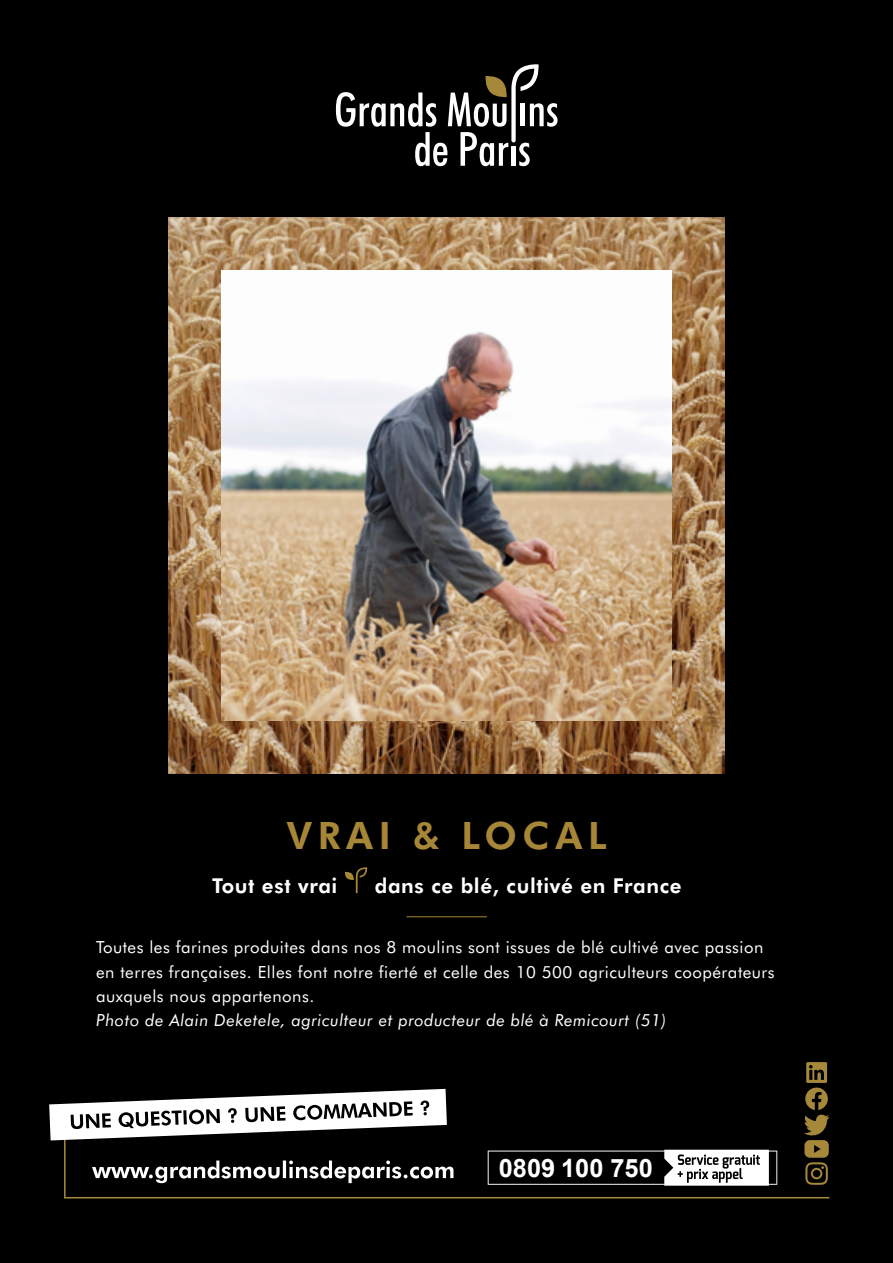
<style>
.page{position:relative;width:893px;height:1263px;background:#000}
.page>*{position:absolute;margin:0;border:0;box-sizing:border-box;transform-origin:0 0}
.t1{font:700 37.8px "Futura BT";letter-spacing:.15em;color:#a78737}
.t2{font:700 25.35px "Arial";color:#fff}
.t3{font:700 20.55px "Futura BT";letter-spacing:.03em;color:#fff}
.t4{font:16.8px/24.3px "Futura BT";letter-spacing:.03em;color:#fff}
.t5{font:italic 16.8px "Futura BT";letter-spacing:.03em;color:#fff}
</style>
<div class="page">
<img style="left:169px;top:217px;width:556px;height:557px">
<svg style="left:344px;top:867px;width:24px;height:26px"></svg>
<hr style="left:406px;top:916px;width:81px;height:1px;background:#a78737">
<img style="left:222px;top:270px;width:450px;height:451px">
<svg style="left:336px;top:64px;width:222px;height:102px"></svg>
<svg style="left:64px;top:1140px;width:766px;height:59px"></svg>
<svg style="left:804px;top:1062px;width:25px;height:123px"></svg>
<svg style="left:49px;top:1089px;width:398px;height:51px"></svg>
<h1 class="t1" style="left:287px;top:809px;width:321px">VRAI &amp; LOCAL</h1>
<p class="t3" style="left:212px;top:871px;width:127px">Tout est vrai</p>
<p class="t3" style="left:375px;top:871px;width:308px">dans ce blé, cultivé en France</p>
<p class="t4" style="left:96px;top:935px;width:680px">Toutes les farines produites dans nos 8 moulins sont issues de blé cultivé avec passion en terres françaises. Elles font notre fierté et celle des 10 500 agriculteurs coopérateurs auxquels nous appartenons.</p>
<p class="t5" style="left:96px;top:1009px;width:572px">Photo de Alain Deketele, agriculteur et producteur de blé à Remicourt (51)</p>
<h2 class="t2" style="left:499px;top:1151px;width:155px">0809 100 750</h2>
</div>
